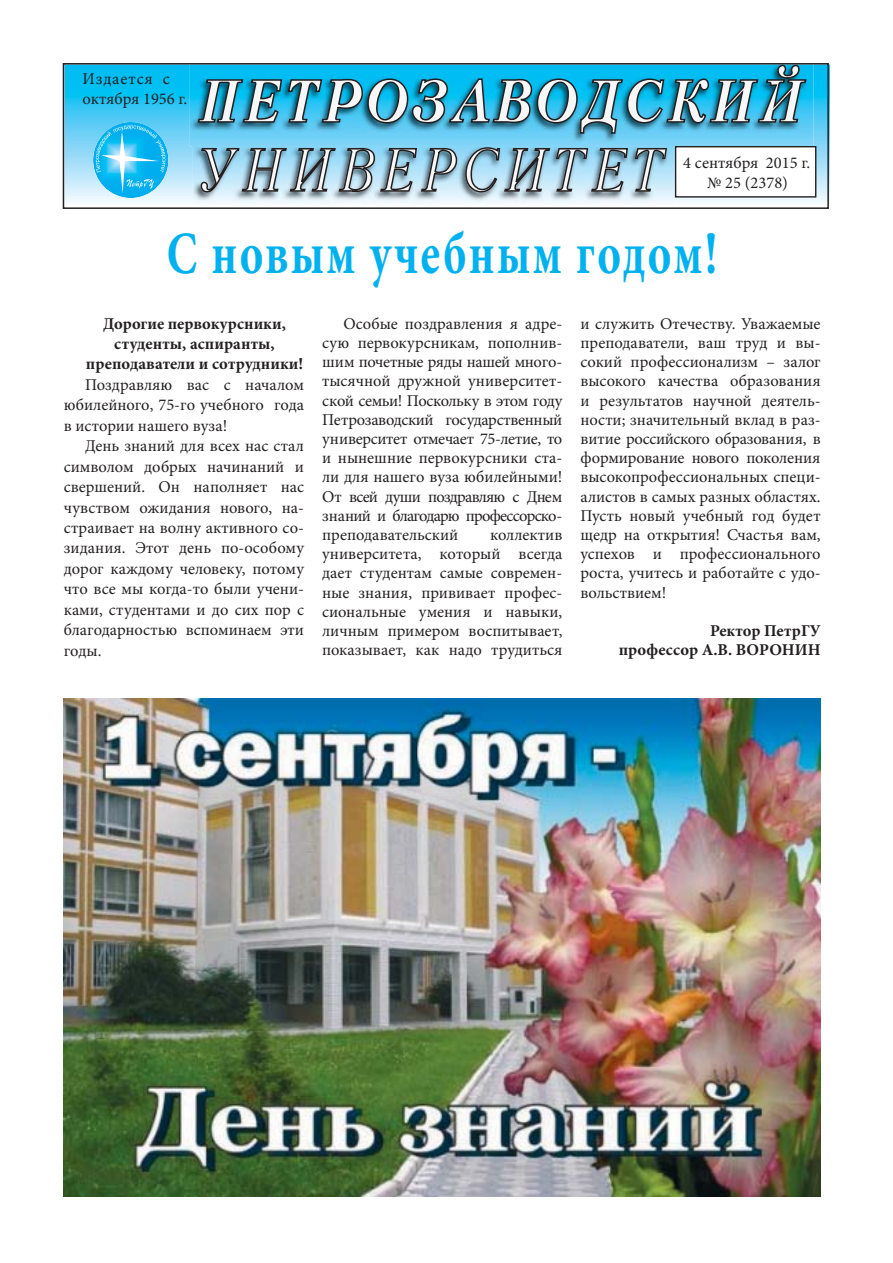
<style>
.page{position:relative;width:893px;height:1263px;background:#fff}
.page>*{position:absolute;margin:0;border:0;box-sizing:border-box;transform-origin:0 0}
.t1{font:700 60px "Minion Pro";letter-spacing:.05em;color:#00b1f0;scale:.75 1}
.t2{font:16.5px/19.2px "Minion Pro";color:#231f20;text-align:justify}
.t3{font:700 16.5px/20.2px "Minion Pro";color:#231f20;text-align:center}
</style>
<div class="page">
<svg style="left:66px;top:65px;width:764px;height:137px;background:#55cdf5"></svg>
<img style="left:193px;top:147px;width:481px;height:57px">
<svg style="left:201px;top:147px;width:466px;height:46px;background:#92afbd"></svg>
<img style="left:190px;top:66px;width:623px;height:81px">
<svg style="left:197px;top:66px;width:610px;height:68px;background:#43a5c4"></svg>
<div style="left:676px;top:147px;width:140px;height:50px;background:#fff"></div>
<div style="left:675px;top:146px;width:141px;height:52px;border:1px solid #231f20"></div>
<div style="left:63px;top:63px;width:766px;height:146px;border:2px solid #231f20"></div>
<img style="left:64px;top:699px;width:757px;height:498px">
<p class="t2" style="left:83px;top:70px;width:106px;line-height:19.8px">Издается с октября 1956 г.</p>
<p class="t2" style="left:683px;top:154px;width:128px;line-height:19.8px;text-align:center">4 сентября 2015 г. № 25 (2378)</p>
<h1 class="t1" style="left:167px;top:230px;width:736px">С новым учебным годом!</h1>
<p class="t3" style="left:86px;top:315px;width:219px">Дорогие первокурсники, студенты, аспиранты, преподаватели и сотрудники!</p>
<p class="t2" style="left:64px;top:375px;width:242px;line-height:20.5px;text-indent:21px">Поздравляю вас с началом юбилейного, 75-го учебного года в истории нашего вуза!</p>
<p class="t2" style="left:64px;top:437px;width:242px;line-height:20.5px;text-indent:21px">День знаний для всех нас стал символом добрых начинаний и свершений. Он наполняет нас чувством ожидания нового, на&shy;страивает на волну активного со&shy;зидания. Этот день по-особому дорог каждому человеку, потому что все мы когда-то были учени&shy;ками, студентами и до сих пор с благодарностью вспоминаем эти годы.</p>
<p class="t2" style="left:322px;top:315px;width:242px;text-indent:21px">Особые поздравления я адре&shy;сую первокурсникам, пополнив&shy;шим почетные ряды нашей много&shy;тысячной дружной университет&shy;ской семьи! Поскольку в этом году Петрозаводский государственный университет отмечает 75-летие, то и нынешние первокурсники ста&shy;ли для нашего вуза юбилейными!<br>От всей души поздравляю с Днем знаний и благодарю профессорско&shy;преподавательский</p>
<p class="t2" style="left:580px;top:315px;width:242px">и служить Отечеству. Уважаемые преподаватели, ваш труд и вы&shy;сокий профессионализм – залог высокого качества образования и результатов научной деятель&shy;ности; значительный вклад в раз&shy;витие российского образования, в формирование нового поколения высокопрофессиональных специ&shy;алистов в самых разных областях.<br>Пусть новый учебный год будет щедр на открытия! Счастья вам, успехов и профессионального роста, учитесь и работайте с удо&shy;вольствием!</p>
<p class="t3" style="left:619px;top:623px;width:203px;line-height:19.2px;text-align:right">Ректор ПетрГУ<br>профессор А.В. ВОРОНИН</p>
<p class="t2" style="left:322px;top:526px;width:242px;text-indent:168px">коллектив университета, который всегда дает студентам самые современ&shy;ные знания, прививает профес&shy;сиональные умения и навыки, личным примером воспитывает, показывает, как надо трудиться</p>
</div>
